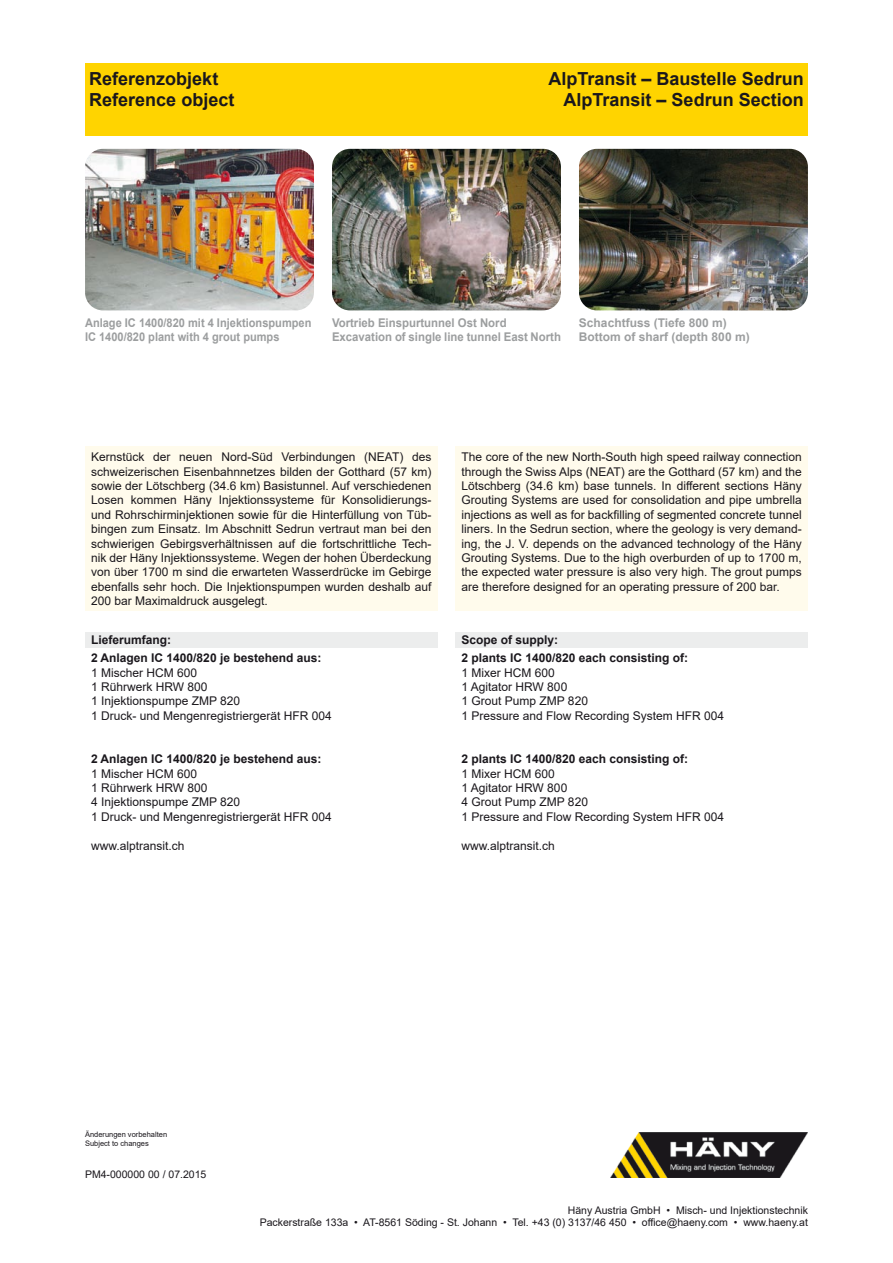
<style>
.page{position:relative;width:893px;height:1263px;background:#fff}
.page>*{position:absolute;margin:0;border:0;box-sizing:border-box;transform-origin:0 0}
.t1{font:700 18px/21.6px "Arial";color:#1a171c;text-align:right}
.t2{font:12px/14.4px "Arial";color:#1a171c}
.t3{font:700 12px/18.1px "Arial";color:#1a171c}
.t4{font:700 12px/14.4px "Arial";color:#9c9e9f;scale:.92 1}
.t5{font:700 12px/14.4px "Arial";color:#9c9e9f;scale:.95 1}
.t6{font:700 12px/14.4px "Arial";color:#9c9e9f}
.t7{font:10.5px/12.6px "Arial";color:#1a171c;text-align:right}
.t8{font:7.5px/9px "Arial";color:#1a171c}
</style>
<div class="page">
<div style="left:85px;top:64px;width:723px;height:72px;background:#ffd400"></div>
<img style="left:610px;top:1132px;width:198px;height:46px">
<img style="left:332px;top:149px;width:229px;height:161px">
<img style="left:85px;top:149px;width:229px;height:161px">
<img style="left:579px;top:149px;width:229px;height:161px">
<div style="left:85px;top:446px;width:352px;height:165px;background:#fffbec"></div>
<div style="left:85px;top:632px;width:352px;height:15px;background:#eceded"></div>
<div style="left:455px;top:446px;width:353px;height:165px;background:#fffbec"></div>
<div style="left:455px;top:632px;width:353px;height:15px;background:#eceded"></div>
<h1 class="t1" style="left:89px;top:68px;width:147px;text-align:left">Referenzobjekt<br>Reference object</h1>
<h1 class="t1" style="left:549px;top:68px;width:257px">AlpTransit – Baustelle Sedrun<br>AlpTransit – Sedrun Section</h1>
<p class="t4" style="left:85px;top:316px;width:248px">Anlage IC 1400/820 mit 4 Injektionspumpen<br>IC 1400/820 plant with 4 grout pumps</p>
<p class="t5" style="left:332px;top:316px;width:243px">Vortrieb Einspurtunnel Ost Nord<br>Excavation of single line tunnel East North</p>
<p class="t6" style="left:579px;top:316px;width:172px">Schachtfuss (Tiefe 800 m)<br>Bottom of sharf (depth 800 m)</p>
<p class="t2" style="left:91px;top:450px;width:342px;text-align:justify">Kernstück der neuen Nord-Süd Verbindungen (NEAT) des schweizerischen Eisenbahnnetzes bilden der Gotthard (57 km) sowie der Lötschberg (34.6 km) Basistunnel. Auf verschiedenen Losen kommen Häny Injektionssysteme für Konsolidierungs&shy;und Rohrschirminjektionen sowie für die Hinterfüllung von Tüb&shy;bingen zum Einsatz. Im Abschnitt Sedrun vertraut man bei den schwierigen Gebirgsverhältnissen auf die fortschrittliche Tech&shy;nik der Häny Injektionssysteme. Wegen der hohen Überdeckung von über 1700 m sind die erwarteten Wasserdrücke im Gebirge ebenfalls sehr hoch. Die Injektionspumpen wurden deshalb auf 200 bar Maximaldruck ausgelegt.</p>
<p class="t3" style="left:91px;top:631px;width:232px">Lieferumfang:<br>2 Anlagen IC 1400/820 je bestehend aus:</p>
<p class="t2" style="left:91px;top:665px;width:242px">1 Mischer HCM 600<br>1 Rührwerk HRW 800<br>1 Injektionspumpe ZMP 820<br>1 Druck- und Mengenregistriergerät HFR 004</p>
<p class="t3" style="left:91px;top:750px;width:232px">2 Anlagen IC 1400/820 je bestehend aus:</p>
<p class="t2" style="left:91px;top:766px;width:242px">1 Mischer HCM 600<br>1 Rührwerk HRW 800<br>4 Injektionspumpe ZMP 820<br>1 Druck- und Mengenregistriergerät HFR 004</p>
<p class="t2" style="left:91px;top:838px;width:95px">www.alptransit.ch</p>
<p class="t2" style="left:461px;top:450px;width:342px;text-align:justify">The core of the new North-South high speed railway connection through the Swiss Alps (NEAT) are the Gotthard (57 km) and the Lötschberg (34.6 km) base tunnels. In different sections Häny Grouting Systems are used for consolidation and pipe umbrella injections as well as for backfilling of segmented concrete tunnel liners. In the Sedrun section, where the geology is very demand&shy;ing, the J. V. depends on the advanced technology of the Häny Grouting Systems. Due to the high overburden of up to 1700 m, the expected water pressure is also very high. The grout pumps are therefore designed for an operating pressure of 200 bar.</p>
<p class="t3" style="left:461px;top:631px;width:228px">Scope of supply:<br>2 plants IC 1400/820 each consisting of:</p>
<p class="t2" style="left:461px;top:665px;width:264px">1 Mixer HCM 600<br>1 Agitator HRW 800<br>1 Grout Pump ZMP 820<br>1 Pressure and Flow Recording System HFR 004</p>
<p class="t3" style="left:461px;top:750px;width:228px">2 plants IC 1400/820 each consisting of:</p>
<p class="t2" style="left:461px;top:766px;width:264px">1 Mixer HCM 600<br>1 Agitator HRW 800<br>4 Grout Pump ZMP 820<br>1 Pressure and Flow Recording System HFR 004</p>
<p class="t2" style="left:461px;top:838px;width:95px">www.alptransit.ch</p>
<p class="t8" style="left:85px;top:1130px;width:84px">Änderungen vorbehalten<br>Subject to changes</p>
<p class="t7" style="left:85px;top:1168px;width:123px">PM4-000000 00 / 07.2015</p>
<p class="t7" style="left:260px;top:1204px;width:550px">Häny Austria GmbH • Misch- und Injektionstechnik<br>Packerstraße 133a • AT-8561 Söding - St. Johann • Tel. +43 (0) 3137/46 450 • office@haeny.com • www.haeny.at</p>
</div>
